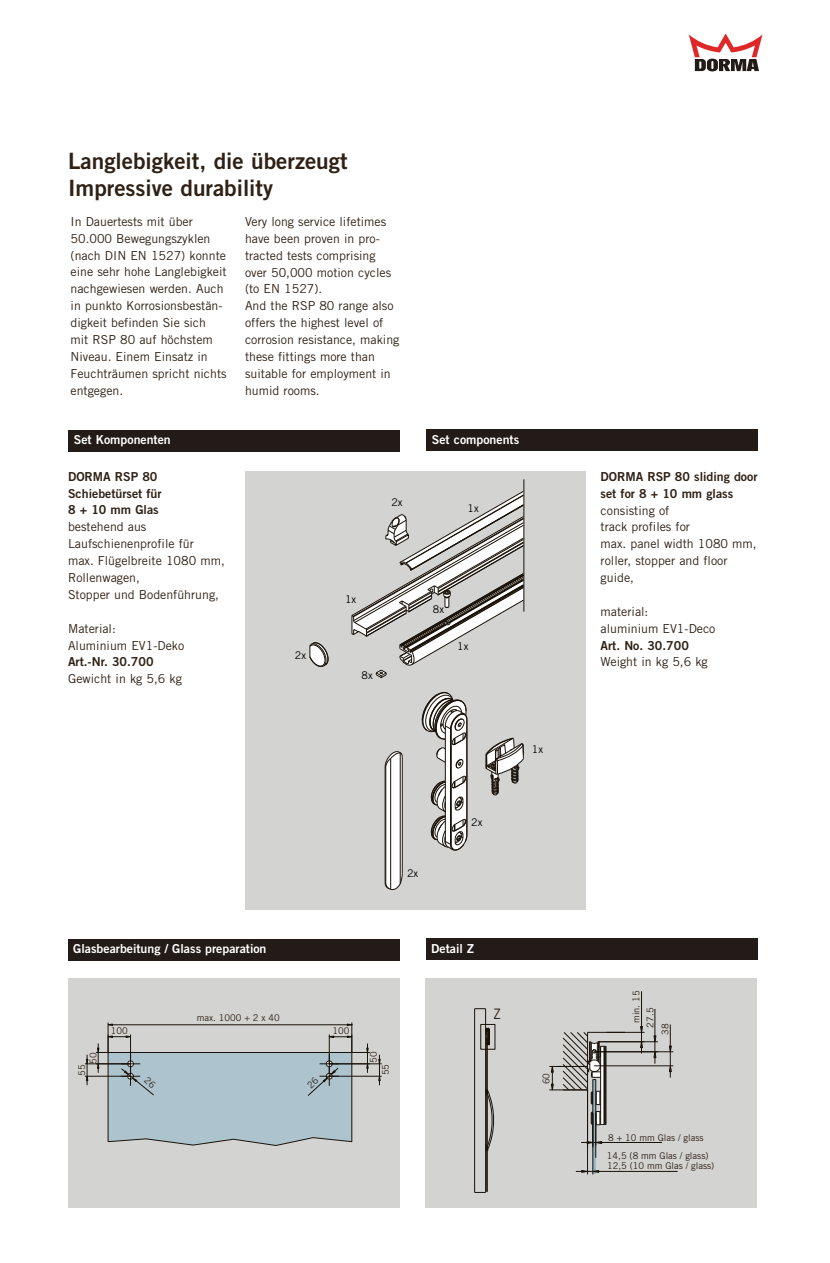
<style>
.page{position:relative;width:830px;height:1263px;background:#fff}
.page>*{position:absolute;margin:0;border:0;box-sizing:border-box;transform-origin:0 0}
.t1{font:22.5px/27px "Trade Gothic Bold Two";color:#2f2116}
.t2{font:14.7px "Avant Garde IT Cby BT";color:#2f2116}
.t3{font:12.3px/17px "Trade Gothic";color:#2f2116}
.t4{font:12.3px/17px "Trade Gothic Bold Two";color:#2f2116}
.t5{font:12.3px "Trade Gothic Bold Two";color:#fff}
.t6{font:10.65px "Trade Gothic";color:#000}
.t7{font:9.3px "Trade Gothic";color:#2f2116}
</style>
<div class="page">
<hr style="left:0;top:0;width:1px;height:1263px;background:#221b18">
<svg style="left:688px;top:34px;width:74px;height:37px"></svg>
<div style="left:245px;top:472px;width:340px;height:438px;background:#d3d3d2"></div>
<svg style="left:309px;top:642px;width:19px;height:25px"></svg>
<hr style="left:402px;top:758px;width:1px;height:115px;background:#191209">
<svg style="left:384px;top:751px;width:18px;height:139px;background:#c9c7c5"></svg>
<svg style="left:421px;top:691px;width:46px;height:160px"></svg>
<svg style="left:485px;top:738px;width:39px;height:58px"></svg>
<hr style="left:523px;top:479px;width:1px;height:133px;background:#191209">
<svg style="left:351px;top:491px;width:173px;height:187px"></svg>
<div style="left:68px;top:978px;width:332px;height:230px;background:#d3d3d2"></div>
<hr style="left:108px;top:1022px;width:1px;height:30px;background:#191209">
<hr style="left:351px;top:1022px;width:1px;height:30px;background:#191209">
<hr style="left:112px;top:1024px;width:235px;height:1px;background:#191209">
<svg style="left:107px;top:1023px;width:6px;height:3px"></svg>
<svg style="left:346px;top:1023px;width:7px;height:3px"></svg>
<hr style="left:85px;top:1063px;width:45px;height:1px;background:#191209">
<hr style="left:85px;top:1076px;width:45px;height:1px;background:#191209">
<svg style="left:86px;top:1055px;width:2px;height:30px"></svg>
<hr style="left:329px;top:1063px;width:52px;height:1px;background:#191209">
<hr style="left:329px;top:1076px;width:52px;height:1px;background:#191209">
<svg style="left:378px;top:1055px;width:2px;height:30px"></svg>
<div style="left:425px;top:978px;width:331px;height:230px;background:#d3d3d2"></div>
<hr style="left:592px;top:1079px;width:3px;height:95px;background:#8fb7ca">
<hr style="left:474px;top:1009px;width:1px;height:183px;background:#191209">
<hr style="left:485px;top:1009px;width:1px;height:183px;background:#191209">
<hr style="left:486px;top:1036px;width:1px;height:156px;background:#191209">
<hr style="left:487px;top:1036px;width:1px;height:156px;background:#191209">
<svg style="left:474px;top:1191px;width:13px;height:2px"></svg>
<svg style="left:485px;top:1088px;width:10px;height:63px"></svg>
<svg style="left:485px;top:1028px;width:5px;height:17px"></svg>
<hr style="left:595px;top:1079px;width:1px;height:79px;background:#191209">
<hr style="left:594px;top:1065px;width:79px;height:1px;background:#191209">
<hr style="left:594px;top:1051px;width:79px;height:1px;background:#191209">
<svg style="left:668px;top:1024px;width:3px;height:53px"></svg>
<hr style="left:598px;top:1041px;width:59px;height:1px;background:#191209">
<svg style="left:653px;top:1009px;width:3px;height:54px"></svg>
<hr style="left:606px;top:1032px;width:38px;height:1px;background:#191209">
<hr style="left:641px;top:991px;width:1px;height:35px;background:#191209">
<svg style="left:639px;top:1026px;width:3px;height:27px"></svg>
<div style="left:480px;top:1024px;width:15px;height:25px;border:1px solid #191209"></div>
<hr style="left:592px;top:1113px;width:1px;height:61px;background:#191209">
<hr style="left:587px;top:1090px;width:1px;height:84px;background:#191209">
<hr style="left:598px;top:1171px;width:79px;height:1px;background:#191209">
<svg style="left:575px;top:1170px;width:24px;height:3px"></svg>
<hr style="left:601px;top:1142px;width:60px;height:1px;background:#191209">
<svg style="left:581px;top:1141px;width:21px;height:3px"></svg>
<hr style="left:549px;top:1066px;width:38px;height:1px;background:#191209">
<hr style="left:549px;top:1090px;width:38px;height:1px;background:#191209">
<svg style="left:562px;top:1032px;width:44px;height:93px"></svg>
<svg style="left:550px;top:1067px;width:3px;height:24px"></svg>
<div style="left:68px;top:430px;width:332px;height:21px;background:#221b18"></div>
<div style="left:426px;top:430px;width:331px;height:21px;background:#221b18"></div>
<div style="left:68px;top:939px;width:331px;height:21px;background:#221b18"></div>
<div style="left:425px;top:939px;width:332px;height:21px;background:#221b18"></div>
<svg style="left:96px;top:1034px;width:273px;height:112px"></svg>
<h1 class="t1" style="left:68px;top:150px;width:281px">Langlebigkeit, die überzeugt<br>Impressive durability</h1>
<p class="t3" style="left:71px;top:214px;width:157px">In Dauertests mit über<br>50.000 Bewegungszyklen (nach DIN EN 1527) konnte eine sehr hohe Langlebigkeit nachgewiesen werden. Auch in punkto Korrosionsbestän&shy;digkeit befinden Sie sich mit RSP 80 auf höchstem<br>Niveau. Einem Einsatz in<br>Feuchträumen spricht nichts entgegen.</p>
<p class="t3" style="left:245px;top:214px;width:156px">Very long service lifetimes have been proven in pro&shy;tracted tests comprising over 50,000 motion cycles (to EN 1527).<br>And the RSP 80 range also offers the highest level of corrosion resistance, making these fittings more than suitable for employment in humid rooms.</p>
<p class="t5" style="left:74px;top:435px;width:98px">Set Komponenten</p>
<p class="t5" style="left:431px;top:435px;width:89px">Set components</p>
<p class="t4" style="left:68px;top:469px;width:95px">DORMA RSP 80<br>Schiebetürset für<br>8 + 10 mm Glas</p>
<p class="t3" style="left:68px;top:520px;width:158px">bestehend aus<br>Laufschienenprofile für<br>max. Flügelbreite 1080 mm,<br>Rollenwagen,<br>Stopper und Bodenführung,</p>
<p class="t3" style="left:68px;top:621px;width:118px">Material:<br>Aluminium EV1-Deko</p>
<p class="t4" style="left:68px;top:655px;width:87px">Art.-Nr. 30.700</p>
<p class="t3" style="left:68px;top:671px;width:115px">Gewicht in kg 5,6 kg</p>
<p class="t6" style="left:295px;top:651px;width:13px">2x</p>
<p class="t6" style="left:391px;top:499px;width:13px">2x</p>
<p class="t6" style="left:467px;top:504px;width:13px">1x</p>
<p class="t6" style="left:345px;top:595px;width:13px">1x</p>
<p class="t6" style="left:361px;top:671px;width:13px">8x</p>
<p class="t6" style="left:432px;top:606px;width:13px">8x</p>
<p class="t6" style="left:457px;top:642px;width:13px">1x</p>
<p class="t6" style="left:531px;top:745px;width:13px">1x</p>
<p class="t6" style="left:407px;top:870px;width:13px">2x</p>
<p class="t6" style="left:471px;top:818px;width:13px">2x</p>
<p class="t5" style="left:73px;top:944px;width:195px">Glasbearbeitung / Glass preparation</p>
<p class="t5" style="left:431px;top:944px;width:44px">Detail Z</p>
<p class="t4" style="left:600px;top:469px;width:158px">DORMA RSP 80 sliding door set for 8 + 10 mm glass</p>
<p class="t3" style="left:600px;top:503px;width:157px">consisting of<br>track profiles for<br>max. panel width 1080 mm, roller, stopper and floor guide,</p>
<p class="t3" style="left:600px;top:604px;width:116px">material:<br>aluminium EV1-Deco</p>
<p class="t4" style="left:600px;top:638px;width:90px">Art. No. 30.700</p>
<p class="t3" style="left:600px;top:655px;width:109px">Weight in kg 5,6 kg</p>
<p class="t7" style="left:90px;top:1064px;width:13px;rotate:-90deg">50</p>
<p class="t7" style="left:78px;top:1076px;width:13px;rotate:-90deg">55</p>
<p class="t7" style="left:632px;top:1023px;width:34px;rotate:-90deg">min. 15</p>
<p class="t7" style="left:646px;top:1028px;width:21px;rotate:-90deg">27.5</p>
<p class="t2" style="left:493px;top:1005px;width:8px">Z</p>
<p class="t7" style="left:197px;top:1014px;width:84px">max. 1000 + 2 x 40</p>
<p class="t7" style="left:111px;top:1027px;width:19px">100</p>
<p class="t7" style="left:661px;top:1035px;width:13px;rotate:-90deg">38</p>
<p class="t7" style="left:332px;top:1027px;width:19px">100</p>
<p class="t7" style="left:370px;top:1062px;width:13px;rotate:-90deg">50</p>
<p class="t7" style="left:382px;top:1075px;width:13px;rotate:-90deg">55</p>
<p class="t7" style="left:542px;top:1084px;width:13px;rotate:-90deg">60</p>
<p class="t7" style="left:608px;top:1134px;width:97px">8 + 10 mm Glas / glass</p>
<p class="t7" style="left:606px;top:1152px;width:103px">14,5 (8 mm Glas / glass)</p>
<p class="t7" style="left:606px;top:1162px;width:109px">12,5 (10 mm Glas / glass)</p>
</div>
